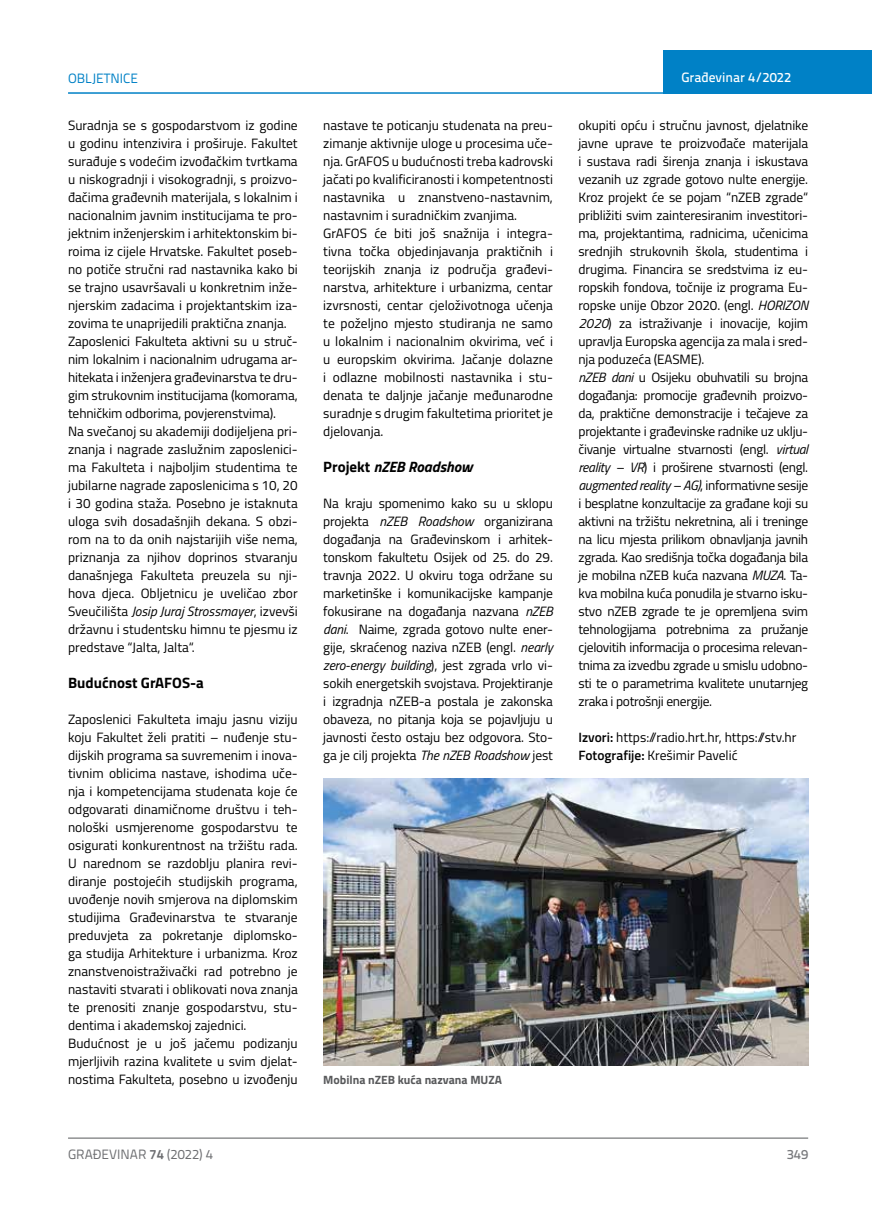
<style>
.page{position:relative;width:872px;height:1212px;background:#fff}
.page>*{position:absolute;margin:0;border:0;box-sizing:border-box;transform-origin:0 0}
.t1{font:italic 700 15px "Titillium";color:#000}
.t2{font:700 15px "Titillium";color:#000}
.t3{font:13.5px/18px "Titillium";color:#000}
.t4{font:13.5px/18px "Titillium";letter-spacing:-.02em;color:#000}
.t5{font:13.5px "Titillium Text 22 L";color:#6d6e71}
.t6{font:500 13.5px "Titillium Text 22 L";color:#fff}
.t7{font:13.5px "Titillium Text 22 L";color:#0081c6}
.t8{font:500 13.5px "Titillium Text 22 L";color:#797a7d}
.t9{font:700 12px "Titillium";color:#58595b}
.s1{font-style:italic}
.s2{font-weight:600}
.s3{font-style:normal}
.s4{font-weight:700}
</style>
<div class="page">
<div style="left:663px;top:50px;width:209px;height:44px;background:#0081c6"></div>
<hr style="left:68px;top:92px;width:804px;height:2px;background:#0081c6">
<hr style="left:68px;top:1138px;width:740px;height:1px;background:#58595b">
<img style="left:323px;top:778px;width:485px;height:288px">
<p class="t7" style="left:68px;top:68px;width:72px">OBLJETNICE</p>
<p class="t6" style="left:681px;top:67px;width:111px">Građevinar 4/2022</p>
<p class="t3" style="left:68px;top:115px;width:231px">Suradnja se s gospodarstvom iz godine u godinu intenzivira i proširuje. Fakultet surađuje s vodećim izvođačkim tvrtkama u niskogradnji i visokogradnji, s proizvo&shy;đačima građevnih materijala, s lokalnim i nacionalnim javnim institucijama te pro&shy;jektnim inženjerskim i arhitektonskim bi&shy;roima iz cijele Hrvatske. Fakultet poseb&shy;no potiče stručni rad nastavnika kako bi se trajno usavršavali u konkretnim inže&shy;njerskim zadacima i projektantskim iza&shy;zovima te unaprijedili praktična znanja.<br>Zaposlenici Fakulteta aktivni su u struč&shy;nim lokalnim i nacionalnim udrugama ar&shy;hitekata i inženjera građevinarstva te dru&shy;gim strukovnim institucijama (komorama, tehničkim odborima, povjerenstvima).<br>Na svečanoj su akademiji dodijeljena pri&shy;znanja i nagrade zaslužnim zaposlenici&shy;ma Fakulteta i najboljim studentima te jubilarne nagrade zaposlenicima s 10, 20 i 30 godina staža. Posebno je istaknuta uloga svih dosadašnjih dekana. S obzi&shy;rom na to da onih najstarijih više nema, priznanja za njihov doprinos stvaranju današnjega Fakulteta preuzela su nji&shy;hova djeca. Obljetnicu je uveličao zbor Sveučilišta <span class="s1">Josip Juraj Strossmayer</span>, izvevši državnu i studentsku himnu te pjesmu iz predstave “Jalta, Jalta“.</p>
<p class="t2" style="left:68px;top:671px;width:137px">Budućnost GrAFOS-a</p>
<p class="t3" style="left:68px;top:710px;width:231px">Zaposlenici Fakulteta imaju jasnu viziju koju Fakultet želi pratiti – nuđenje stu&shy;dijskih programa sa suvremenim i inova&shy;tivnim oblicima nastave, ishodima uče&shy;nja i kompetencijama studenata koje će odgovarati dinamičnome društvu i teh&shy;nološki usmjerenome gospodarstvu te osigurati konkurentnost na tržištu rada.<br>U narednom se razdoblju planira revi&shy;diranje postojećih studijskih programa, uvođenje novih smjerova na diplomskim studijima Građevinarstva te stvaranje preduvjeta za pokretanje diplomsko&shy;ga studija Arhitekture i urbanizma. Kroz znanstvenoistraživački rad potrebno je nastaviti stvarati i oblikovati nova znanja te prenositi znanje gospodarstvu, stu&shy;dentima i akademskoj zajednici.<br>Budućnost je u još jačemu podizanju mjerljivih razina kvalitete u svim djelat&shy;nostima Fakulteta, posebno u izvođenju</p>
<p class="t4" style="left:578px;top:115px;width:231px">okupiti opću i stručnu javnost, djelatnike javne uprave te proizvođače materijala i sustava radi širenja znanja i iskustava vezanih uz zgrade gotovo nulte energije.<br>Kroz projekt će se pojam “nZEB zgrade“ približiti svim zainteresiranim investitori&shy;ma, projektantima, radnicima, učenicima srednjih strukovnih škola, studentima i drugima. Financira se sredstvima iz eu&shy;ropskih fondova, točnije iz programa Eu&shy;ropske unije Obzor 2020. (engl. <span class="s1">HORIZON 2020</span>) za istraživanje i inovacije, kojim upravlja Europska agencija za mala i sred&shy;nja poduzeća (EASME).<br><span class="s1">nZEB dani</span> u Osijeku obuhvatili su brojna događanja: promocije građevnih proizvo&shy;da, praktične demonstracije i tečajeve za projektante i građevinske radnike uz uklju&shy;čivanje virtualne stvarnosti (engl. <span class="s1">virtual reality – VR</span>) i proširene stvarnosti (engl. <span class="s1">augmented reality – AG)</span>, informativne sesije i besplatne konzultacije za građane koji su aktivni na tržištu nekretnina, ali i treninge na licu mjesta prilikom obnavljanja javnih zgrada. Kao središnja točka događanja bila je mobilna nZEB kuća nazvana <span class="s1">MUZA</span>. Ta&shy;kva mobilna kuća ponudila je stvarno isku&shy;stvo nZEB zgrade te je opremljena svim tehnologijama potrebnima za pružanje cjelovitih informacija o procesima relevan&shy;tnima za izvedbu zgrade u smislu udobno&shy;sti te o parametrima kvalitete unutarnjeg zraka i potrošnji energije.</p>
<p class="t3" style="left:578px;top:727px;width:219px"><span class="s2">Izvori:</span> https://radio.hrt.hr, https://stv.hr<br><span class="s2">Fotografije:</span> Krešimir Pavelić</p>
<p class="t3" style="left:323px;top:115px;width:231px">nastave te poticanju studenata na preu&shy;zimanje aktivnije uloge u procesima uče&shy;nja. GrAFOS u budućnosti treba kadrovski jačati po kvalificiranosti i kompetentnosti nastavnika u znanstveno-nastavnim, nastavnim i suradničkim zvanjima.<br>GrAFOS će biti još snažnija i integra&shy;tivna točka objedinjavanja praktičnih i teorijskih znanja iz područja građevi&shy;narstva, arhitekture i urbanizma, centar izvrsnosti, centar cjeloživotnoga učenja te poželjno mjesto studiranja ne samo u lokalnim i nacionalnim okvirima, već i u europskim okvirima. Jačanje dolazne i odlazne mobilnosti nastavnika i stu&shy;denata te daljnje jačanje međunarodne suradnje s drugim fakultetima prioritet je djelovanja.</p>
<p class="t1" style="left:323px;top:455px;width:151px"><span class="s3">Projekt</span> nZEB Roadshow</p>
<p class="t3" style="left:323px;top:493px;width:231px;text-align:justify">Na kraju spomenimo kako su u sklopu projekta <span class="s1">nZEB Roadshow</span> organizirana događanja na Građevinskom i arhitek&shy;tonskom fakultetu Osijek od 25. do 29. travnja 2022. U okviru toga održane su marketinške i komunikacijske kampanje fokusirane na događanja nazvana <span class="s1">nZEB dani</span>. Naime, zgrada gotovo nulte ener&shy;gije, skraćenog naziva nZEB (engl. <span class="s1">nearly zero-energy building</span>), jest zgrada vrlo vi&shy;sokih energetskih svojstava. Projektiranje i izgradnja nZEB-a postala je zakonska obaveza, no pitanja koja se pojavljuju u javnosti često ostaju bez odgovora. Sto&shy;ga je cilj projekta <span class="s1">The nZEB Roadshow</span> jest</p>
<p class="t9" style="left:323px;top:1071px;width:180px">Mobilna nZEB kuća nazvana MUZA</p>
<p class="t5" style="left:68px;top:1144px;width:146px">GRAĐEVINAR <span class="s4">74</span> (2022) 4</p>
<p class="t8" style="left:786px;top:1144px;width:23px">349</p>
</div>
